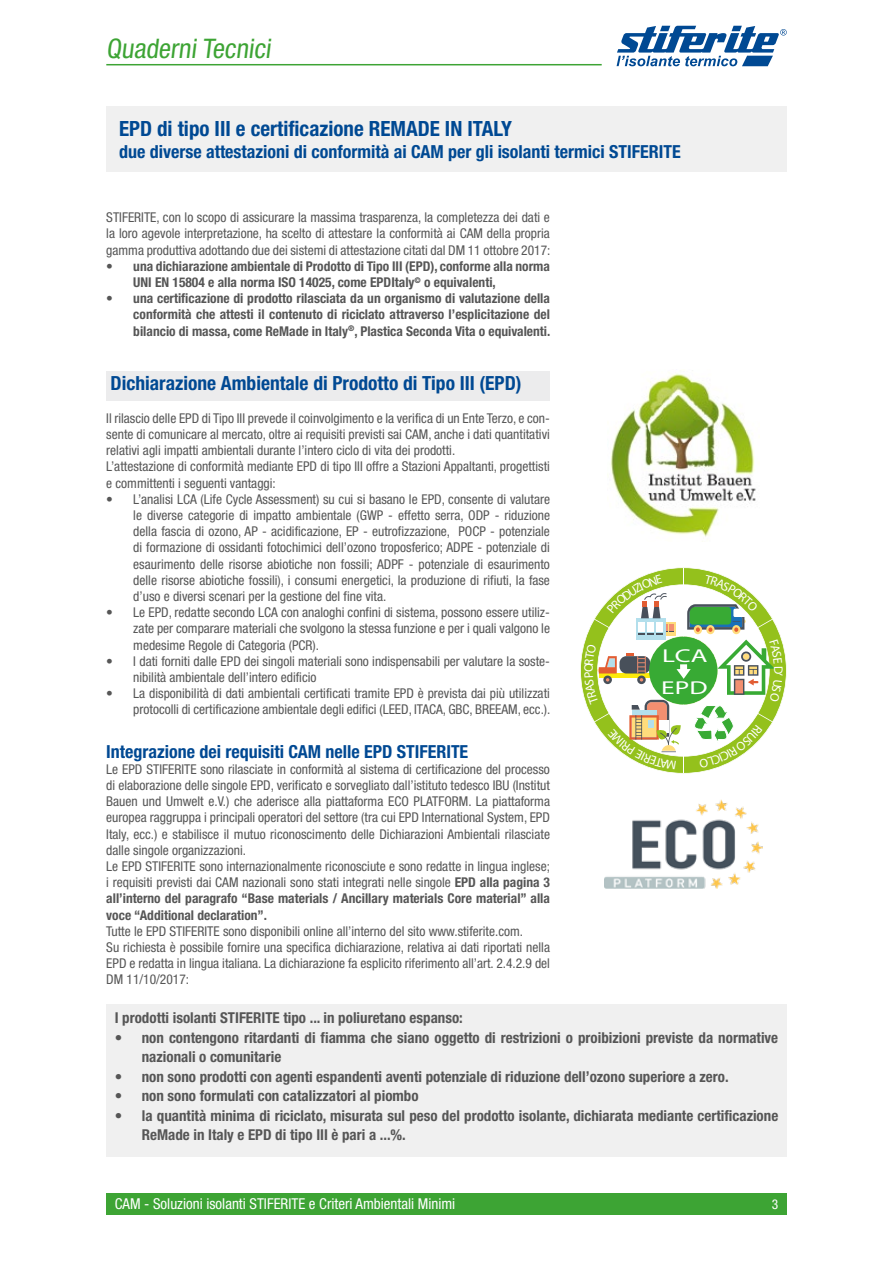
<style>
.page{position:relative;width:893px;height:1263px;background:#fff}
.page>*{position:absolute;margin:0;border:0;box-sizing:border-box;transform-origin:0 0}
.t1{font:condensed 27px "Helvetica Neue LT Pro";color:#3da434}
.t2{font:700 condensed 21px "Helvetica Neue LT Pro";color:#004993}
.t3{font:700 condensed 19.5px "Helvetica Neue LT Pro";color:#004993}
.t4{font:18.75px/32.1px "Myriad Pro";color:#fff;scale:1.47 1}
.t5{font:700 condensed 18px "Helvetica Neue LT Pro";color:#004993}
.t6{font:700 condensed 15px/19.5px "Helvetica Neue LT Pro";color:#565656}
.t7{font:condensed 15px "Helvetica Neue LT Pro";color:#fff}
.t8{font:condensed 13.5px/16.2px "Helvetica Neue LT Pro";color:#565656}
.t9{font:700 condensed 13.5px/16.2px "Helvetica Neue LT Pro";color:#565656}
.t10{font:condensed 13.5px "Helvetica Neue LT Pro";color:#fff}
.s1{font-weight:700}
</style>
<div class="page">
<div style="left:106px;top:1193px;width:681px;height:21px;background:#3da434"></div>
<svg style="left:617px;top:26px;width:170px;height:40px"></svg>
<hr style="left:106px;top:64px;width:496px;height:1px;background:#3da434">
<div style="left:106px;top:107px;width:681px;height:65px;background:#f0f0f0"></div>
<img style="left:607px;top:373px;width:149px;height:164px">
<img style="left:604px;top:800px;width:159px;height:89px">
<div style="left:106px;top:1004px;width:681px;height:153px;background:#f0f0f0"></div>
<div style="left:106px;top:371px;width:444px;height:30px;background:#ececed"></div>
<svg style="left:580px;top:567px;width:207px;height:207px"></svg>
<h1 class="t1" style="left:106px;top:33px;width:170px">Quaderni Tecnici</h1>
<h2 class="t2" style="left:119px;top:116px;width:395px">EPD di tipo III e certificazione REMADE IN ITALY</h2>
<h3 class="t5" style="left:119px;top:140px;width:563px">due diverse attestazioni di conformità ai CAM per gli isolanti termici STIFERITE</h3>
<p class="t8" style="left:106px;top:209px;width:446px;text-align:justify">STIFERITE, con lo scopo di assicurare la massima trasparenza, la completezza dei dati e la loro agevole interpretazione, ha scelto di attestare la conformità ai CAM della propria gamma produttiva adottando due dei sistemi di attestazione citati dal DM 11 ottobre 2017:</p>
<p class="t9" style="left:133px;top:258px;width:418px;text-indent:-27px">• una dichiarazione ambientale di Prodotto di Tipo III (EPD), conforme alla norma<br>UNI EN 15804 e alla norma ISO 14025, come EPDItaly<sup>©</sup> o equivalenti,</p>
<p class="t9" style="left:133px;top:290px;width:419px;text-align:justify;text-indent:-27px">• una certificazione di prodotto rilasciata da un organismo di valutazione della conformità che attesti il contenuto di riciclato attraverso l’esplicitazione del bilancio di massa, come ReMade in Italy<sup>®</sup>, Plastica Seconda Vita o equivalenti.</p>
<h3 class="t3" style="left:111px;top:372px;width:413px">Dichiarazione Ambientale di Prodotto di Tipo III (EPD)</h3>
<p class="t8" style="left:106px;top:410px;width:445px">Il rilascio delle EPD di Tipo III prevede il coinvolgimento e la verifica di un Ente Terzo, e con&shy;sente di comunicare al mercato, oltre ai requisiti previsti sai CAM, anche i dati quantitativi relativi agli impatti ambientali durante l’intero ciclo di vita dei prodotti.<br>L’attestazione di conformità mediante EPD di tipo III offre a Stazioni Appaltanti, progettisti e committenti i seguenti vantaggi:</p>
<p class="t8" style="left:133px;top:491px;width:418px;text-align:justify;text-indent:-27px">• L’analisi LCA (Life Cycle Assessment) su cui si basano le EPD, consente di valutare le diverse categorie di impatto ambientale (GWP - effetto serra, ODP - riduzione della fascia di ozono, AP - acidificazione, EP - eutrofizzazione, POCP - potenziale di formazione di ossidanti fotochimici dell’ozono troposferico; ADPE - potenziale di esaurimento delle risorse abiotiche non fossili; ADPF - potenziale di esaurimento delle risorse abiotiche fossili), i consumi energetici, la produzione di rifiuti, la fase d’uso e diversi scenari per la gestione del fine vita.</p>
<p class="t8" style="left:133px;top:604px;width:418px;text-align:justify;text-indent:-27px">• Le EPD, redatte secondo LCA con analoghi confini di sistema, possono essere utiliz&shy;zate per comparare materiali che svolgono la stessa funzione e per i quali valgono le medesime Regole di Categoria (PCR).</p>
<p class="t8" style="left:133px;top:653px;width:418px;text-indent:-27px">• I dati forniti dalle EPD dei singoli materiali sono indispensabili per valutare la soste&shy;nibilità ambientale dell’intero edificio</p>
<p class="t8" style="left:106px;top:685px;width:446px;text-align:right">• La disponibilità di dati ambientali certificati tramite EPD è prevista dai più utilizzati protocolli di certificazione ambientale degli edifici (LEED, ITACA, GBC, BREEAM, ecc.).</p>
<h3 class="t5" style="left:106px;top:740px;width:363px">Integrazione dei requisiti CAM nelle EPD STIFERITE</h3>
<p class="t8" style="left:106px;top:761px;width:445px">Le EPD STIFERITE sono rilasciate in conformità al sistema di certificazione del processo di elaborazione delle singole EPD, verificato e sorvegliato dall’istituto tedesco IBU (Institut Bauen und Umwelt e.V.) che aderisce alla piattaforma ECO PLATFORM. La piattaforma europea raggruppa i principali operatori del settore (tra cui EPD International System, EPD Italy, ecc.) e stabilisce il mutuo riconoscimento delle Dichiarazioni Ambientali rilasciate dalle singole organizzazioni.<br>Le EPD STIFERITE sono internazionalmente riconosciute e sono redatte in lingua inglese; i requisiti previsti dai CAM nazionali sono stati integrati nelle singole <span class="s1">EPD alla pagina 3 all’interno del paragrafo “Base materials / Ancillary materials Core material” alla voce “Additional declaration”.</span></p>
<p class="t8" style="left:106px;top:923px;width:445px">Tutte le EPD STIFERITE sono disponibili online all’interno del sito www.stiferite.com.<br>Su richiesta è possibile fornire una specifica dichiarazione, relativa ai dati riportati nella EPD e redatta in lingua italiana. La dichiarazione fa esplicito riferimento all’art. 2.4.2.9 del DM 11/10/2017:</p>
<h3 class="t4" style="left:661px;top:639px;width:33px">LCA<br>EPD</h3>
<p class="t6" style="left:115px;top:1008px;width:350px">I prodotti isolanti STIFERITE tipo ... in poliuretano espanso:</p>
<p class="t6" style="left:142px;top:1027px;width:638px;text-indent:-27px">• non contengono ritardanti di fiamma che siano oggetto di restrizioni o proibizioni previste da normative nazionali o comunitarie</p>
<p class="t6" style="left:115px;top:1066px;width:615px">• non sono prodotti con agenti espandenti aventi potenziale di riduzione dell’ozono superiore a zero.</p>
<p class="t6" style="left:115px;top:1086px;width:305px">• non sono formulati con catalizzatori al piombo</p>
<p class="t6" style="left:142px;top:1105px;width:638px;text-indent:-27px">• la quantità minima di riciclato, misurata sul peso del prodotto isolante, dichiarata mediante certificazione<br>ReMade in Italy e EPD di tipo III è pari a ...%.</p>
<p class="t7" style="left:115px;top:1195px;width:342px">CAM - Soluzioni isolanti STIFERITE e Criteri Ambientali Minimi</p>
<p class="t10" style="left:772px;top:1197px;width:8px">3</p>
</div>
